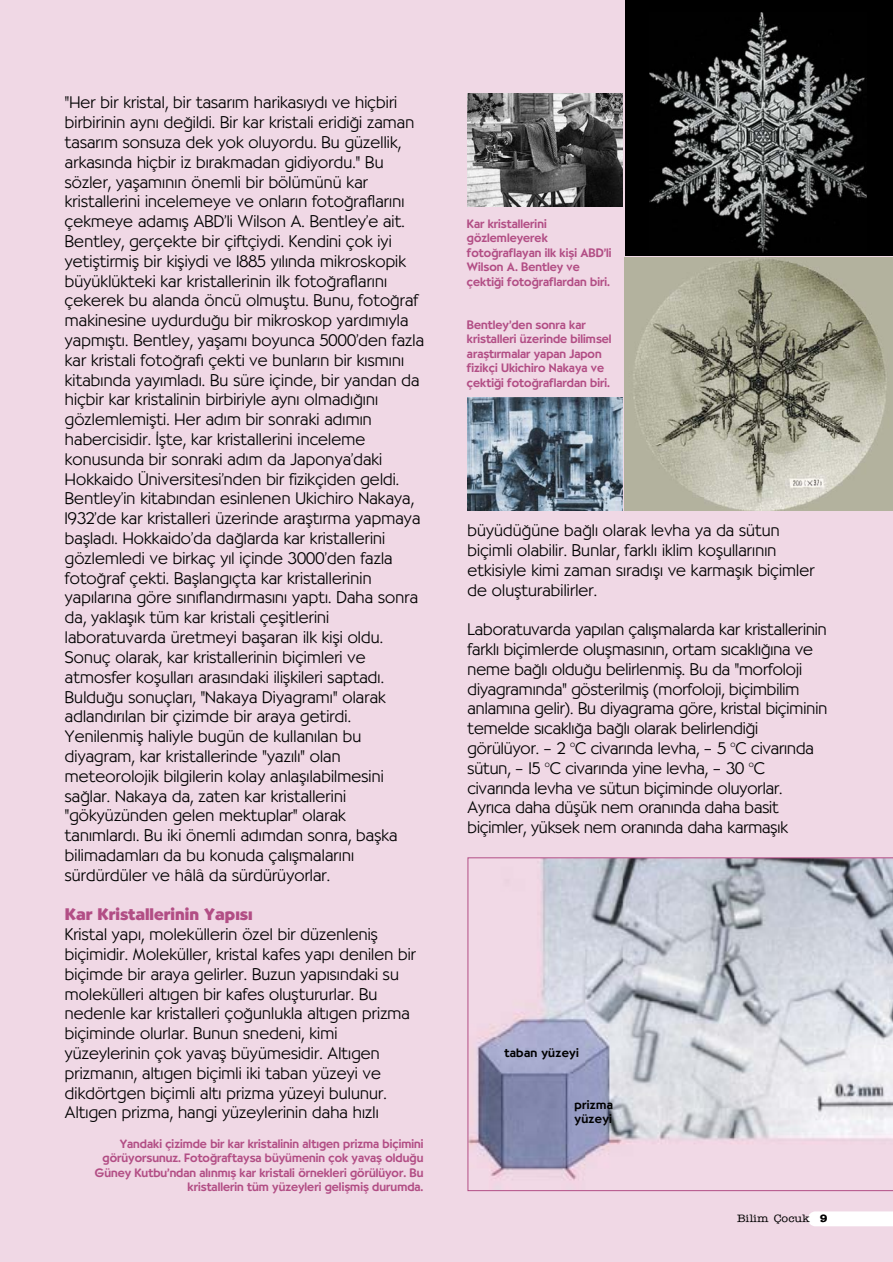
<style>
.page{position:relative;width:893px;height:1262px;background:#fff}
.page>*{position:absolute;margin:0;border:0;box-sizing:border-box;transform-origin:0 0}
.t1{font:300 16.5px/19.8px "Bernhard";letter-spacing:.01em;color:#000}
.t2{font:700 16.5px "Bernhard";color:#b24e85}
.t3{font:500 12px/14.4px "Bernhard";color:#b24e85}
.t4{font:500 12px/14.4px "Bernhard";letter-spacing:.025em;color:#000}
.t5{font:500 10.8px "American Type Writer";color:#000;scale:1.11 1}
.s1{font-weight:700}
</style>
<div class="page">
<div style="left:0;top:0;width:892px;height:1262px;background:#f0d8e5"></div>
<svg style="left:808px;top:1211px;width:84px;height:15px"></svg>
<img style="left:467px;top:94px;width:155px;height:112px">
<div style="left:625px;top:0;width:267px;height:255px;background:#000"></div>
<img style="left:649px;top:12px;width:218px;height:241px">
<img style="left:467px;top:398px;width:155px;height:112px">
<img style="left:625px;top:257px;width:267px;height:253px">
<svg style="left:467px;top:857px;width:425px;height:334px"></svg>
<p class="t1" style="left:65px;top:94px;width:360px">"Her bir kristal, bir tasar›m harikas›yd› ve hiçbiri birbirinin ayn› de¤ildi. Bir kar kristali eridi¤i zaman tasar›m sonsuza dek yok oluyordu. Bu güzellik, arkas›nda hiçbir iz b›rakmadan gidiyordu." Bu sözler, yaflam›n›n önemli bir bölümünü kar kristallerini incelemeye ve onlar›n foto¤raflar›n› çekmeye adam›fl ABD’li Wilson A. Bentley’e ait.<br>Bentley, gerçekte bir çiftçiydi. Kendini çok iyi yetifltirmifl bir kifliydi ve 1885 y›l›nda mikroskopik büyüklükteki kar kristallerinin ilk foto¤raflar›n› çekerek bu alanda öncü olmufltu. Bunu, foto¤raf makinesine uydurdu¤u bir mikroskop yard›m›yla yapm›flt›. Bentley, yaflam› boyunca 5000’den fazla kar kristali foto¤raf› çekti ve bunlar›n bir k›sm›n› kitab›nda yay›mlad›. Bu süre içinde, bir yandan da hiçbir kar kristalinin birbiriyle ayn› olmad›¤›n› gözlemlemiflti. Her ad›m bir sonraki ad›m›n habercisidir. ‹flte, kar kristallerini inceleme konusunda bir sonraki ad›m da Japonya’daki Hokkaido Üniversitesi’nden bir fizikçiden geldi.<br>Bentley’in kitab›ndan esinlenen Ukichiro Nakaya, 1932’de kar kristalleri üzerinde araflt›rma yapmaya bafllad›. Hokkaido’da da¤larda kar kristallerini gözlemledi ve birkaç y›l içinde 3000’den fazla foto¤raf çekti. Bafllang›çta kar kristallerinin yap›lar›na göre s›n›fland›rmas›n› yapt›. Daha sonra da, yaklafl›k tüm kar kristali çeflitlerini laboratuvarda üretmeyi baflaran ilk kifli oldu.<br>Sonuç olarak, kar kristallerinin biçimleri ve atmosfer koflullar› aras›ndaki iliflkileri saptad›.<br>Buldu¤u sonuçlar›, "Nakaya Diyagram›" olarak adland›r›lan bir çizimde bir araya getirdi.<br>Yenilenmifl haliyle bugün de kullan›lan bu diyagram, kar kristallerinde "yaz›l›" olan meteorolojik bilgilerin kolay anlafl›labilmesini sa¤lar. Nakaya da, zaten kar kristallerini "gökyüzünden gelen mektuplar" olarak tan›mlard›. Bu iki önemli ad›mdan sonra, baflka bilimadamlar› da bu konuda çal›flmalar›n› sürdürdüler ve hâlâ da sürdürüyorlar.</p>
<p class="t2" style="left:65px;top:908px;width:189px">Kar Kristallerinin Yap›s›</p>
<p class="t1" style="left:65px;top:926px;width:352px">Kristal yap›, moleküllerin özel bir düzenlenifl biçimidir. Moleküller, kristal kafes yap› denilen bir biçimde bir araya gelirler. Buzun yap›s›ndaki su molekülleri alt›gen bir kafes olufltururlar. Bu nedenle kar kristalleri ço¤unlukla alt›gen prizma biçiminde olurlar. Bunun snedeni, kimi yüzeylerinin çok yavafl büyümesidir. Alt›gen prizman›n, alt›gen biçimli iki taban yüzeyi ve dikdörtgen biçimli alt› prizma yüzeyi bulunur.<br>Alt›gen prizma, hangi yüzeylerinin daha h›zl›</p>
<p class="t3" style="left:95px;top:1137px;width:330px;text-align:right">Yandaki çizimde bir kar kristalinin alt›gen prizma biçimini görüyorsunuz. Foto¤raftaysa büyümenin çok yavafl oldu¤u Güney Kutbu’ndan al›nm›fl kar kristali örnekleri görülüyor. Bu kristallerin tüm yüzeyleri geliflmifl durumda.</p>
<p class="t3" style="left:467px;top:218px;width:146px">Kar kristallerini gözlemleyerek foto¤raflayan ilk kifli ABD’li<br>Wilson A. Bentley ve çekti¤i foto¤raflardan biri.</p>
<p class="t3" style="left:467px;top:319px;width:146px">Bentley’den sonra kar kristalleri üzerinde bilimsel araflt›rmalar yapan Japon fizikçi Ukichiro Nakaya ve çekti¤i foto¤raflardan biri.</p>
<p class="t1" style="left:467px;top:522px;width:348px">büyüdü¤üne ba¤l› olarak levha ya da sütun biçimli olabilir. Bunlar, farkl› iklim koflullar›n›n etkisiyle kimi zaman s›rad›fl› ve karmafl›k biçimler de oluflturabilirler.</p>
<p class="t1" style="left:467px;top:621px;width:361px">Laboratuvarda yap›lan çal›flmalarda kar kristallerinin farkl› biçimlerde oluflmas›n›n, ortam s›cakl›¤›na ve neme ba¤l› oldu¤u belirlenmifl. Bu da "morfoloji diyagram›nda" gösterilmifl (morfoloji, biçimbilim anlam›na gelir). Bu diyagrama göre, kristal biçiminin temelde s›cakl›¤a ba¤l› olarak belirlendi¤i görülüyor. – 2 <sup>o</sup>C civar›nda levha, – 5 <sup>o</sup>C civar›nda sütun, – 15 <sup>o</sup>C civar›nda yine levha, – 30 <sup>o</sup>C civar›nda levha ve sütun biçiminde oluyorlar.<br>Ayr›ca daha düflük nem oran›nda daha basit biçimler, yüksek nem oran›nda daha karmafl›k</p>
<p class="t4" style="left:504px;top:1047px;width:76px">taban yüzeyi</p>
<p class="t4" style="left:574px;top:1098px;width:40px">prizma yüzeyi</p>
<p class="t5" style="left:737px;top:1214px;width:83px">Bilim Çocuk <span class="s1">9</span></p>
</div>
